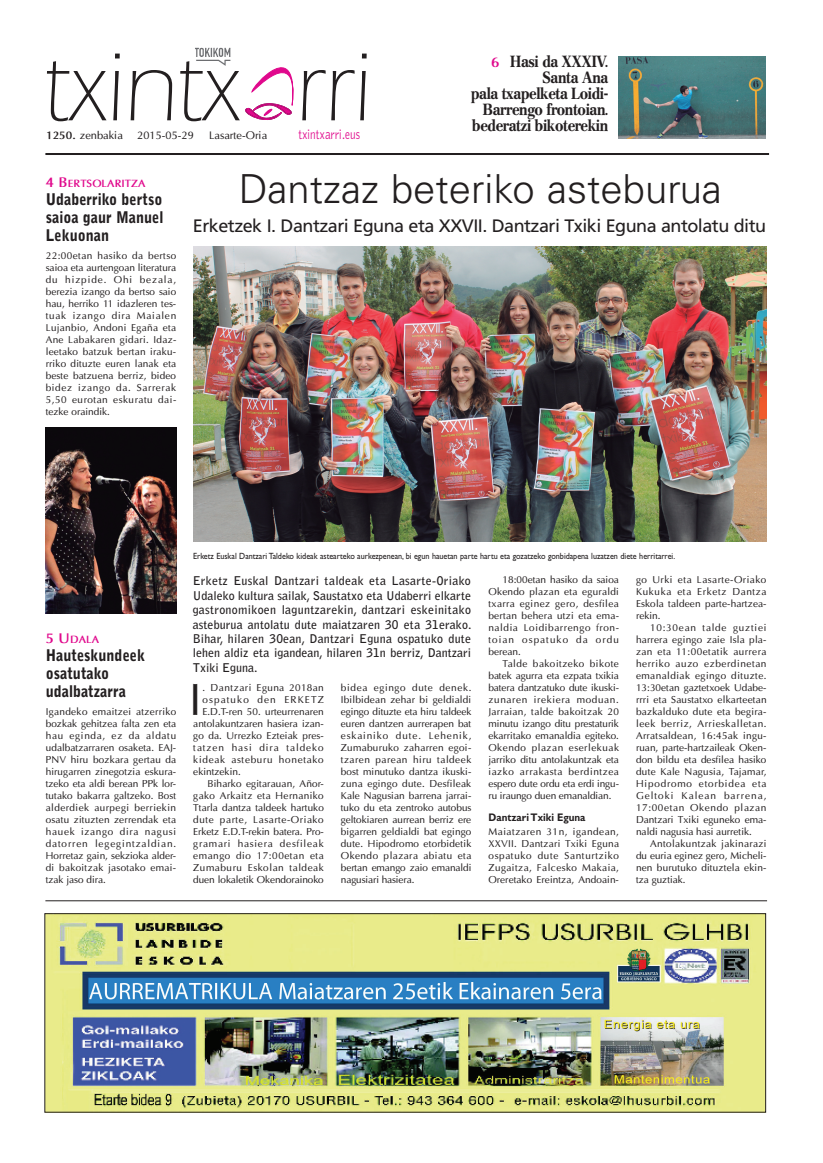
<style>
.page{position:relative;width:823px;height:1163px;background:#fff}
.page>*{position:absolute;margin:0;border:0;box-sizing:border-box;transform-origin:0 0}
.t1{font:300 100px "Itc Eras";color:#231f20;scale:.93 1}
.t2{font:45px "Optima";color:#231f20}
.t3{font:300 40px "Univers";color:#231f20}
.t4{font:18px "Frutiger";letter-spacing:-.03em;color:#231f20}
.t5{font:700 16px/16px "Cremona";letter-spacing:-.02em;color:#231f20;text-align:right;scale:.9 1}
.t6{font:900 16px/18px "Bell Gothic";color:#231f20;text-align:justify;scale:.9 1}
.t7{font:300 14px "Bell Gothic";color:#e0088c;scale:.8 1}
.t8{font:700 14px "Optima";color:#e0088c}
.t9{font:700 12px/14.4px "Bell Gothic";color:#231f20;text-align:justify}
.t10{font:11px "Optima";color:#231f20}
.t11{font:700 11px "Gill Sans";color:#231f20;scale:.9 1}
.t12{font:700 10.5px "Optima";color:#e0088c}
.t13{font:10px/12px "Optima";letter-spacing:.01em;color:#231f20;text-align:justify}
.t14{font:10px "Optima";letter-spacing:-.01em;color:#231f20}
.t15{font:10px "Optima";letter-spacing:.05em;color:#231f20}
.t16{font:10px "Optima";letter-spacing:.055em;color:#231f20}
.t17{font:10px "Optima";letter-spacing:.03em;color:#231f20}
.t18{font:10px "Optima";letter-spacing:.075em;color:#231f20}
.t19{font:10px "Optima";letter-spacing:.065em;color:#231f20}
.t20{font:10px "Optima";letter-spacing:.09em;color:#231f20}
.t21{font:10px "Optima";letter-spacing:.035em;color:#231f20}
.t22{font:10px "Optima";letter-spacing:.105em;color:#231f20}
.t23{font:9px "Gill Sans";color:#231f20;scale:.9 1}
.s1{font-weight:700}
.s2{font-size:14px}
</style>
<div class="page">
<svg style="left:245px;top:67px;width:49px;height:53px"></svg>
<hr style="left:45px;top:153px;width:723px;height:2px;background:#231f20">
<hr style="left:45px;top:900px;width:721px;height:1px;background:#231f20">
<img style="left:195px;top:47px;width:36px;height:19px">
<img style="left:47px;top:915px;width:716px;height:195px">
<div style="left:45px;top:913px;width:720px;height:199px;border:1px solid #231f20"></div>
<img style="left:618px;top:56px;width:147px;height:83px">
<img style="left:45px;top:427px;width:131px;height:186px">
<img style="left:193px;top:247px;width:572px;height:294px">
<h1 class="t1" style="left:43px;top:33px;width:353px">txintx rri</h1>
<p class="t10" style="left:46px;top:128px;width:78px"><span class="s1">1250.</span> zenbakia</p>
<p class="t10" style="left:137px;top:128px;width:58px">2015-05-29</p>
<p class="t10" style="left:209px;top:128px;width:60px">Lasarte-Oria</p>
<h3 class="t7" style="left:298px;top:127px;width:79px">txintxarri.eus</h3>
<h3 class="t5" style="left:471px;top:54px;width:154px">Hasi da XXXIV.<br>Santa Ana<br>pala txapelketa Loidi-<br>Barrengo frontoian. bederatzi bikoterekin</h3>
<h3 class="t8" style="left:491px;top:54px;width:10px">6</h3>
<p class="t12" style="left:46px;top:177px;width:101px"><span class="s2">4 B</span>ERTSOLARITZA</p>
<h3 class="t6" style="left:46px;top:190px;width:132px">Udaberriko bertso saioa gaur Manuel Lekuonan</h3>
<p class="t13" style="left:46px;top:249px;width:132px">22:00etan hasiko da bertso saioa eta aurtengoan literatura du hizpide. Ohi bezala, berezia izango da bertso saio hau, herriko 11 idazleren tes&shy;tuak izango dira Maialen Lujanbio, Andoni Egaña eta Ane Labakaren gidari. Idaz&shy;leetako batzuk bertan iraku&shy;rriko dituzte euren lanak eta beste batzuena berriz, bideo bidez izango da. Sarrerak 5,50 eurotan eskuratu dai&shy;tezke oraindik.</p>
<h3 class="t3" style="left:238px;top:164px;width:484px">Dantzaz beteriko asteburua</h3>
<h3 class="t4" style="left:193px;top:215px;width:574px">Erketzek I. Dantzari Eguna eta XXVII. Dantzari Txiki Eguna antolatu ditu</h3>
<p class="t12" style="left:46px;top:633px;width:55px"><span class="s2">5 U</span>DALA</p>
<h3 class="t6" style="left:46px;top:646px;width:112px;text-align:left">Hauteskundeek osatutako udalbatzarra</h3>
<p class="t13" style="left:46px;top:705px;width:132px">Igandeko emaitzei atzerriko bozkak gehitzea falta zen eta hau eginda, ez da aldatu udalbatzarraren osaketa. EAJ-PNV hiru bozkara gertau da hirugarren zinegotzia eskura&shy;tzeko eta aldi berean PPk lor&shy;tutako bakarra galtzeko. Bost alderdiek aurpegi berriekin osatu zituzten zerrendak eta hauek izango dira nagusi datorren legegintzaldian.<br>Horretaz gain, sekzioka alder&shy;di bakoitzak jasotako emai&shy;tzak jaso dira.</p>
<p class="t23" style="left:193px;top:550px;width:537px">Erketz Euskal Dantzari Taldeko kideak astearteko aurkezpenean, bi egun hauetan parte hartu eta gozatzeko gonbidapena luzatzen diete herritarrei.</p>
<p class="t9" style="left:192px;top:573px;width:280px">Erketz Euskal Dantzari taldeak eta Lasarte-Oriako Udaleko kultura sailak, Saustatxo eta Udaberri elkarte gastronomikoen laguntzarekin, dantzari eskeinitako asteburua antolatu dute maiatzaren 30 eta 31erako.<br>Bihar, hilaren 30ean, Dantzari Eguna ospatuko dute lehen aldiz eta igandean, hilaren 31n berriz, Dantzari Txiki Eguna.</p>
<p class="t13" style="left:488px;top:573px;width:132px;text-indent:14px">18:00etan hasiko da saioa Okendo plazan eta eguraldi txarra eginez gero, desfilea bertan behera utzi eta ema&shy;naldia Loidibarrengo fron&shy;toian ospatuko da ordu berean.</p>
<p class="t13" style="left:488px;top:657px;width:132px;text-indent:14px">Talde bakoitzeko bikote batek agurra eta ezpata txikia batera dantzatuko dute ikuski&shy;zunaren irekiera moduan.<br>Jarraian, talde bakoitzak 20 minutu izango ditu prestaturik ekarritako emanaldia egiteko.<br>Okendo plazan eserlekuak jarriko ditu antolakuntzak eta iazko arrakasta berdintzea espero dute ordu eta erdi ingu&shy;ru iraungo duen emanaldian.</p>
<p class="t11" style="left:488px;top:810px;width:109px">Dantzari Txiki Eguna</p>
<p class="t13" style="left:488px;top:825px;width:132px">Maiatzaren 31n, igandean, XXVII. Dantzari Txiki Eguna ospatuko dute Santurtziko Zugaitza, Falcesko Makaia, Oreretako Ereintza, Andoain-</p>
<p class="t13" style="left:635px;top:573px;width:132px">go Urki eta Lasarte-Oriako Kukuka eta Erketz Dantza Eskola taldeen parte-hartzea&shy;rekin.</p>
<p class="t13" style="left:635px;top:621px;width:132px;text-indent:14px">10:30ean talde guztiei harrera egingo zaie Isla pla&shy;zan eta 11:00etatik aurrera herriko auzo ezberdinetan emanaldiak egingo dituzte.<br>13:30etan gaztetxoek Udabe&shy;rrri eta Saustatxo elkarteetan bazkalduko dute eta begira&shy;leek berriz, Arrieskalletan.<br>Arratsaldean, 16:45ak ingu&shy;ruan, parte-hartzaileak Oken&shy;don bildu eta desfilea hasiko dute Kale Nagusia, Tajamar, Hipodromo etorbidea eta Geltoki Kalean barrena, 17:00etan Okendo plazan Dantzari Txiki eguneko ema&shy;naldi nagusia hasi aurretik.</p>
<p class="t13" style="left:635px;top:837px;width:132px;text-indent:14px">Antolakuntzak jakinarazi du euria eginez gero, Micheli&shy;nen burutuko dituztela ekin&shy;tza guztiak.</p>
<p class="t13" style="left:341px;top:681px;width:132px">bidea egingo dute denek.<br>Ibilbidean zehar bi geldialdi egingo dituzte eta hiru taldeek euren dantzen aurrerapen bat eskainiko dute. Lehenik, Zumaburuko zaharren egoi&shy;tzaren parean hiru taldeek bost minutuko dantza ikuski&shy;zuna egingo dute. Desfileak Kale Nagusian barrena jarrai&shy;tuko du eta zentroko autobus geltokiaren aurrean berriz ere bigarren geldialdi bat egingo dute. Hipodromo etorbidetik Okendo plazara abiatu eta bertan emango zaio emanaldi nagusiari hasiera.</p>
<h2 class="t2" style="left:189px;top:672px;width:14px">I</h2>
<p class="t21" style="left:202px;top:681px;width:123px">. Dantzari Eguna 2018an</p>
<p class="t22" style="left:202px;top:693px;width:123px">ospatuko den ERKETZ</p>
<p class="t13" style="left:202px;top:705px;width:123px">E.D.T-ren 50. urteurrenaren</p>
<p class="t13" style="left:193px;top:717px;width:132px">antolakuntzaren hasiera izan-</p>
<p class="t13" style="left:193px;top:729px;width:132px">go da. Urrezko Ezteiak pres-</p>
<p class="t20" style="left:193px;top:741px;width:132px">tatzen hasi dira taldeko</p>
<p class="t19" style="left:193px;top:753px;width:132px">kideak asteburu honetako</p>
<p class="t13" style="left:193px;top:765px;width:49px">ekintzekin.</p>
<p class="t13" style="left:207px;top:777px;width:118px">Biharko egitarauan, Añor-</p>
<p class="t17" style="left:193px;top:789px;width:132px">gako Arkaitz eta Hernaniko</p>
<p class="t13" style="left:193px;top:801px;width:132px">Ttarla dantza taldeek hartuko</p>
<p class="t16" style="left:193px;top:813px;width:132px">dute parte, Lasarte-Oriako</p>
<p class="t14" style="left:193px;top:825px;width:132px">Erketz E.D.T-rekin batera. Pro-</p>
<p class="t18" style="left:193px;top:837px;width:132px">gramari hasiera desfileak</p>
<p class="t15" style="left:193px;top:849px;width:132px">emango dio 17:00etan eta</p>
<p class="t15" style="left:193px;top:861px;width:132px">Zumaburu Eskolan taldeak</p>
<p class="t14" style="left:193px;top:873px;width:132px">duen lokaletik Okendorainoko</p>
</div>
